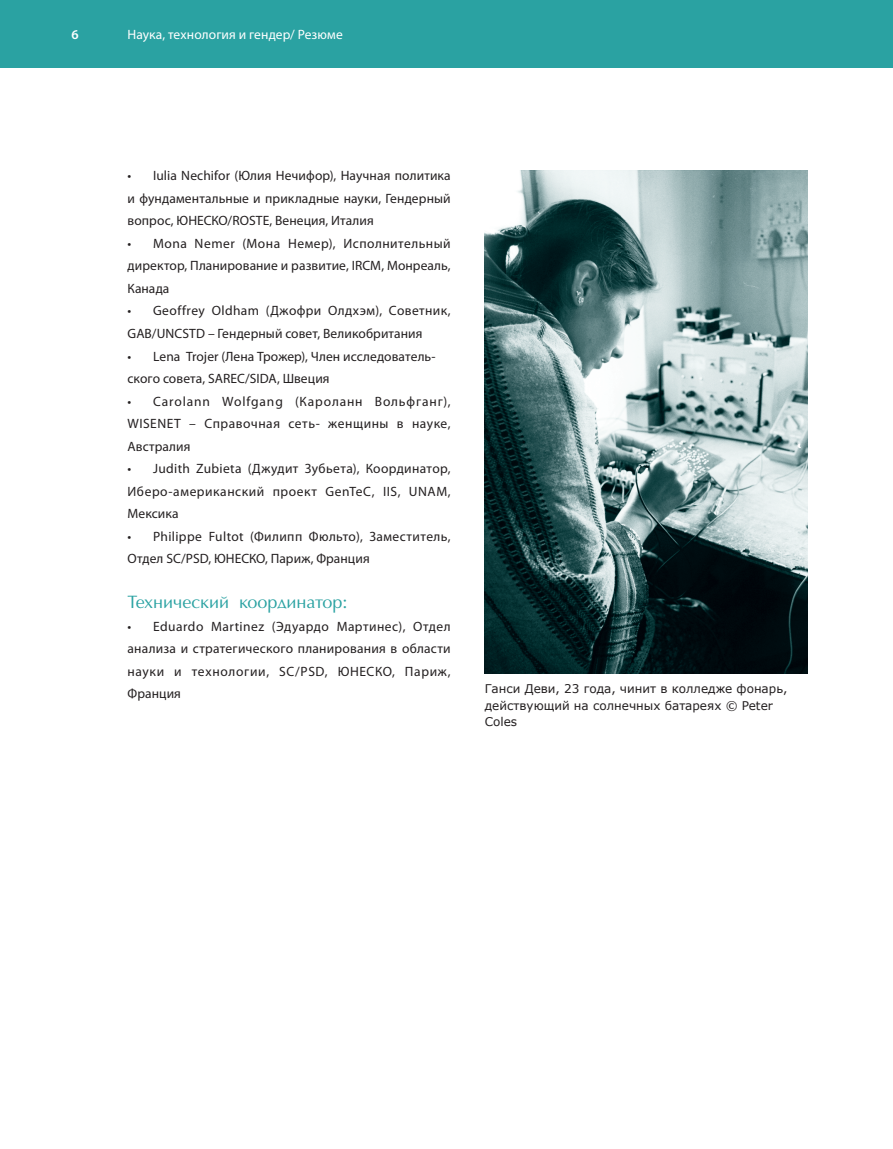
<style>
.page{position:relative;width:893px;height:1149px;background:#fff}
.page>*{position:absolute;margin:0;border:0;box-sizing:border-box;transform-origin:0 0}
.bfg_figure_titre_1{font:18px "AG Opus";color:#2aa2a2}
.ac_puces_enumeration{font:13.5px/22.5px "Myriad Pro";letter-spacing:.01em;color:#231f20;text-align:justify}
.t1{font:13.5px "Myriad Pro";letter-spacing:.005em;color:#fff}
.bc_tableau_texte{font:12px/16.5px "Verdana";color:#231f20}
</style>
<div class="page">
<div style="left:0;top:0;width:893px;height:68px;background:#2aa2a2"></div>
<img style="left:485px;top:170px;width:323px;height:503px">
<p class="t1" style="left:128px;top:26px;width:217px">Наука, технология и гендер/ Резюме</p>
<p class="ac_puces_enumeration" style="left:128px;top:164px;width:325px;text-indent:26px">Iulia Nechifor (Юлия Нечифор), Научная политика и фундаментальные и прикладные науки, Гендерный вопрос, ЮНЕСКО/ROSTE, Венеция, Италия</p>
<p class="ac_puces_enumeration" style="left:128px;top:232px;width:325px;text-indent:26px">Mona Nemer (Мона Немер), Исполнительный директор, Планирование и развитие, IRCM, Монреаль, Канада</p>
<p class="ac_puces_enumeration" style="left:128px;top:299px;width:325px;text-indent:26px">Geoffrey Oldham (Джофри Олдхэм), Советник,<br>GAB/UNCSTD – Гендерный совет, Великобритания</p>
<p class="ac_puces_enumeration" style="left:128px;top:344px;width:310px;text-indent:26px">Lena Trojer (Лена Трожер), Член исследователь&shy;ского совета, SAREC/SIDA, Швеция</p>
<p class="ac_puces_enumeration" style="left:128px;top:389px;width:325px;text-indent:26px">Carolann Wolfgang (Кароланн Вольфганг), WISENET – Справочная сеть- женщины в науке, Австралия</p>
<p class="ac_puces_enumeration" style="left:128px;top:457px;width:325px;text-indent:26px">Judith Zubieta (Джудит Зубьета), Координатор, Иберо-американский проект GenTeC, IIS, UNAM, Мексика</p>
<p class="ac_puces_enumeration" style="left:128px;top:524px;width:325px;text-indent:26px">Philippe Fultot (Филипп Фюльто), Заместитель,<br>Отдел SC/PSD, ЮНЕСКО, Париж, Франция</p>
<p class="bfg_figure_titre_1" style="left:128px;top:591px;width:221px">Технический координатор:</p>
<p class="ac_puces_enumeration" style="left:128px;top:614px;width:325px;text-indent:26px">Eduardo Martinez (Эдуардо Мартинес), Отдел анализа и стратегического планирования в области науки и технологии, SC/PSD, ЮНЕСКО, Париж, Франция</p>
<p class="ac_puces_enumeration" style="left:128px;top:164px;width:5px">•</p>
<p class="ac_puces_enumeration" style="left:128px;top:232px;width:5px">•</p>
<p class="ac_puces_enumeration" style="left:128px;top:299px;width:5px">•</p>
<p class="ac_puces_enumeration" style="left:128px;top:344px;width:5px">•</p>
<p class="ac_puces_enumeration" style="left:128px;top:389px;width:5px">•</p>
<p class="ac_puces_enumeration" style="left:128px;top:457px;width:5px">•</p>
<p class="ac_puces_enumeration" style="left:128px;top:524px;width:5px">•</p>
<p class="ac_puces_enumeration" style="left:128px;top:614px;width:5px">•</p>
<p class="bc_tableau_texte" style="left:485px;top:680px;width:304px">Ганси Деви, 23 года, чинит в колледже фонарь, действующий на солнечных батареях © Peter<br>Coles</p>
</div>
